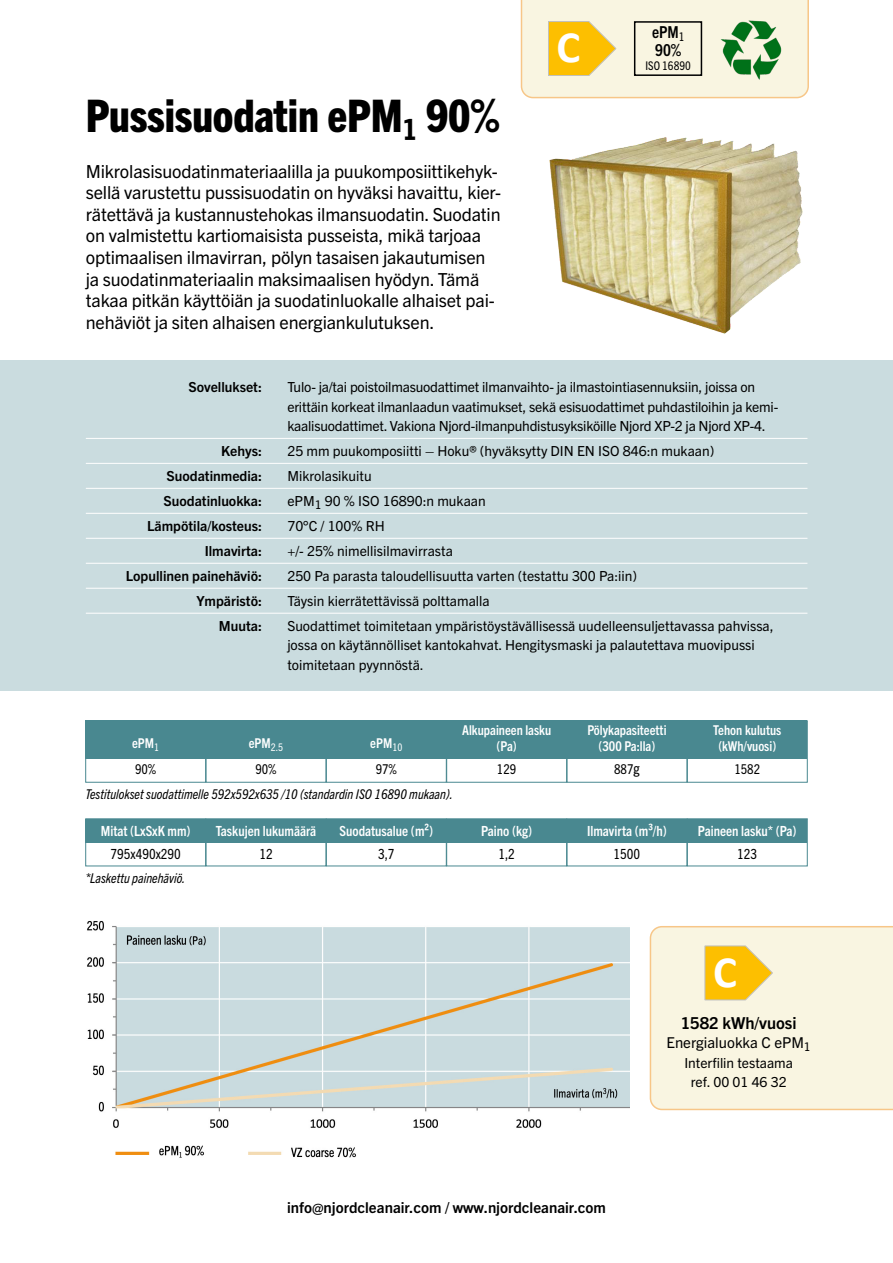
<style>
.page{position:relative;width:893px;height:1263px;background:#fff}
.page>*{position:absolute;margin:0;border:0;box-sizing:border-box;transform-origin:0 0}
.t1{font:800 condensed 45px "Trade Gothic Next LT Pro";letter-spacing:-.005em;color:#000}
.t2{font:700 45px "Calibri";color:#fff}
.t3{font:18px/21.6px "Trade Gothic Next LT Pro";letter-spacing:-.01em;color:#000}
.t4{font:700 16.5px "Trade Gothic Next LT Pro";color:#000}
.t5{font:700 condensed 16.5px "Trade Gothic Next LT Pro";color:#000}
.t6{font:700 15px "Trade Gothic Next LT Pro";color:#000}
.t7{font:15px "Trade Gothic Next LT Pro";color:#000}
.t8{font:700 condensed 13.95px/23.4px "Trade Gothic Next LT Pro";color:#fff;text-align:center}
.t9{font:condensed 13.95px "Trade Gothic Next LT Pro";color:#000}
.t10{font:13.8px/19.4px "Trade Gothic Next LT Pro";color:#000}
.t11{font:700 13.8px "Trade Gothic Next LT Pro";color:#000}
.t12{font:700 condensed 13.5px/25.7px "Trade Gothic Next LT Pro";color:#fff}
.t13{font:italic condensed 13.5px "Trade Gothic Next LT Pro";color:#000}
.t14{font:condensed 13.5px "Trade Gothic Next LT Pro";color:#000}
.t15{font:condensed 12px "Trade Gothic Next LT Pro";color:#000}
.s1{font-weight:700}
.s2{font-weight:400;color:#000}
.s3{font-size:15px}
</style>
<div class="page">
<img style="left:549px;top:137px;width:254px;height:197px">
<div style="left:0;top:360px;width:893px;height:330px;background:#cadcdf"></div>
<hr style="left:86px;top:438px;width:721px;height:1px;background:#fff">
<hr style="left:86px;top:463px;width:721px;height:1px;background:#fff">
<hr style="left:86px;top:488px;width:721px;height:1px;background:#fff">
<hr style="left:86px;top:513px;width:721px;height:1px;background:#fff">
<hr style="left:86px;top:538px;width:721px;height:1px;background:#fff">
<hr style="left:86px;top:563px;width:721px;height:1px;background:#fff">
<hr style="left:86px;top:588px;width:721px;height:1px;background:#fff">
<hr style="left:86px;top:613px;width:721px;height:1px;background:#fff">
<div style="left:86px;top:721px;width:721px;height:38px;background:#498890"></div>
<div style="left:85px;top:721px;width:121px;height:61px;border:1px solid #498890"></div>
<div style="left:206px;top:721px;width:120px;height:61px;border:1px solid #498890"></div>
<div style="left:326px;top:721px;width:120px;height:61px;border:1px solid #498890"></div>
<div style="left:446px;top:721px;width:121px;height:61px;border:1px solid #498890"></div>
<div style="left:567px;top:721px;width:120px;height:61px;border:1px solid #498890"></div>
<div style="left:687px;top:721px;width:120px;height:61px;border:1px solid #498890"></div>
<div style="left:86px;top:819px;width:721px;height:23px;background:#498890"></div>
<div style="left:86px;top:819px;width:120px;height:47px;border:1px solid #498890"></div>
<div style="left:206px;top:819px;width:120px;height:47px;border:1px solid #498890"></div>
<div style="left:326px;top:819px;width:120px;height:47px;border:1px solid #498890"></div>
<div style="left:446px;top:819px;width:121px;height:47px;border:1px solid #498890"></div>
<div style="left:567px;top:819px;width:120px;height:47px;border:1px solid #498890"></div>
<div style="left:687px;top:819px;width:120px;height:47px;border:1px solid #498890"></div>
<img style="left:87px;top:921px;width:542px;height:237px">
<svg style="left:521px;top:0;width:288px;height:98px;background:#eae5bb"></svg>
<div style="left:634px;top:21px;width:68px;height:55px;border:2px solid #000"></div>
<svg style="left:650px;top:926px;width:243px;height:184px;background:#f8f0d0"></svg>
<p class="t1" style="left:86px;top:85px;width:415px">Pussisuodatin ePM<span class="s1">₁</span> 90%</p>
<p class="t3" style="left:86px;top:159px;width:417px">Mikrolasisuodatinmateriaalilla ja puukomposiittikehyk&shy;sellä varustettu pussisuodatin on hyväksi havaittu, kier&shy;rätettävä ja kustannustehokas ilmansuodatin. Suodatin on valmistettu kartiomaisista pusseista, mikä tarjoaa optimaalisen ilmavirran, pölyn tasaisen jakautumisen ja suodatinmateriaalin maksimaalisen hyödyn. Tämä takaa pitkän käyttöiän ja suodatinluokalle alhaiset pai&shy;nehäviöt ja siten alhaisen energiankulutuksen.</p>
<p class="t2" style="left:556px;top:16px;width:25px">C</p>
<p class="t5" style="left:652px;top:21px;width:34px">ePM<sub>1</sub></p>
<p class="t5" style="left:655px;top:39px;width:28px">90%</p>
<p class="t15" style="left:645px;top:58px;width:47px">ISO 16890</p>
<p class="t11" style="left:188px;top:378px;width:75px">Sovellukset:</p>
<p class="t11" style="left:221px;top:441px;width:42px">Kehys:</p>
<p class="t11" style="left:166px;top:466px;width:97px">Suodatinmedia:</p>
<p class="t11" style="left:163px;top:491px;width:100px">Suodatinluokka:</p>
<p class="t11" style="left:147px;top:516px;width:116px">Lämpötila/kosteus:</p>
<p class="t11" style="left:205px;top:541px;width:59px">Ilmavirta:</p>
<p class="t11" style="left:126px;top:566px;width:138px">Lopullinen painehäviö:</p>
<p class="t11" style="left:196px;top:591px;width:67px">Ympäristö:</p>
<p class="t11" style="left:219px;top:616px;width:45px">Muuta:</p>
<p class="t10" style="left:287px;top:377px;width:492px">Tulo- ja/tai poistoilmasuodattimet ilmanvaihto- ja ilmastointiasennuksiin, joissa on erittäin korkeat ilmanlaadun vaatimukset, sekä esisuodattimet puhdastiloihin ja kemi&shy;kaalisuodattimet. Vakiona Njord-ilmanpuhdistusyksiköille Njord XP-2 ja Njord XP-4.</p>
<p class="t10" style="left:287px;top:441px;width:428px">25 mm puukomposiitti – Hoku® (hyväksytty DIN EN ISO 846:n mukaan)</p>
<p class="t10" style="left:287px;top:465px;width:86px">Mikrolasikuitu</p>
<p class="t10" style="left:287px;top:490px;width:200px">ePM<sub>1</sub> 90 % ISO 16890:n mukaan</p>
<p class="t10" style="left:287px;top:515px;width:99px">70°C / 100% RH</p>
<p class="t10" style="left:287px;top:540px;width:167px">+/- 25% nimellisilmavirrasta</p>
<p class="t10" style="left:287px;top:565px;width:351px">250 Pa parasta taloudellisuutta varten (testattu 300 Pa:iin)</p>
<p class="t10" style="left:287px;top:590px;width:204px">Täysin kierrätettävissä polttamalla</p>
<p class="t10" style="left:287px;top:615px;width:488px">Suodattimet toimitetaan ympäristöystävällisessä uudelleensuljettavassa pahvissa, jossa on käytännölliset kantokahvat. Hengitysmaski ja palautettava muovipussi toimitetaan pyynnöstä.</p>
<p class="t12" style="left:132px;top:730px;width:29px">ePM<sub>1<br></sub><span class="s2">90%</span></p>
<p class="t12" style="left:249px;top:730px;width:36px">ePM<sub>2.5</sub></p>
<p class="t14" style="left:255px;top:760px;width:23px">90%</p>
<p class="t12" style="left:370px;top:730px;width:34px">ePM<sub>10</sub></p>
<p class="t14" style="left:376px;top:760px;width:23px">97%</p>
<p class="t13" style="left:86px;top:785px;width:369px">Testitulokset suodattimelle 592x592x635 /10 (standardin ISO 16890 mukaan).</p>
<p class="t8" style="left:101px;top:818px;width:91px">Mitat (LxSxK mm)<br><span class="s2">795x490x290</span></p>
<p class="t8" style="left:216px;top:818px;width:102px">Taskujen lukumäärä</p>
<p class="t8" style="left:340px;top:818px;width:95px">Suodatusalue (m²)</p>
<p class="t9" style="left:378px;top:845px;width:18px">3,7</p>
<p class="t9" style="left:259px;top:845px;width:15px">12</p>
<p class="t13" style="left:86px;top:869px;width:101px">*Laskettu painehäviö.</p>
<p class="t12" style="left:462px;top:721px;width:91px;line-height:16.2px;text-align:center">Alkupaineen lasku (Pa)</p>
<p class="t14" style="left:497px;top:760px;width:21px">129</p>
<p class="t8" style="left:481px;top:818px;width:53px">Paino (kg)</p>
<p class="t9" style="left:498px;top:845px;width:18px">1,2</p>
<p class="t12" style="left:587px;top:716px;width:81px">Pölykapasiteetti</p>
<p class="t12" style="left:599px;top:733px;width:58px">(300 Pa:lla)</p>
<p class="t14" style="left:614px;top:760px;width:27px">887<span class="s3">g</span></p>
<p class="t8" style="left:587px;top:818px;width:81px">Ilmavirta (m³/h)</p>
<p class="t9" style="left:614px;top:845px;width:28px">1500</p>
<p class="t12" style="left:713px;top:716px;width:70px">Tehon kulutus</p>
<p class="t12" style="left:718px;top:733px;width:59px">(kWh/vuosi)</p>
<p class="t14" style="left:734px;top:760px;width:27px">1582</p>
<p class="t8" style="left:698px;top:818px;width:100px">Paineen lasku* (Pa)</p>
<p class="t9" style="left:737px;top:845px;width:22px">123</p>
<p class="t2" style="left:713px;top:940px;width:25px">C</p>
<p class="t4" style="left:681px;top:1011px;width:117px">1582 kWh/vuosi</p>
<p class="t7" style="left:666px;top:1032px;width:146px">Energialuokka C ePM<sub>1</sub></p>
<p class="t10" style="left:684px;top:1052px;width:110px;text-align:center">Interfilin testaama ref. 00 01 46 32</p>
<p class="t6" style="left:287px;top:1197px;width:320px">info@njordcleanair.com / www.njordcleanair.com</p>
</div>
